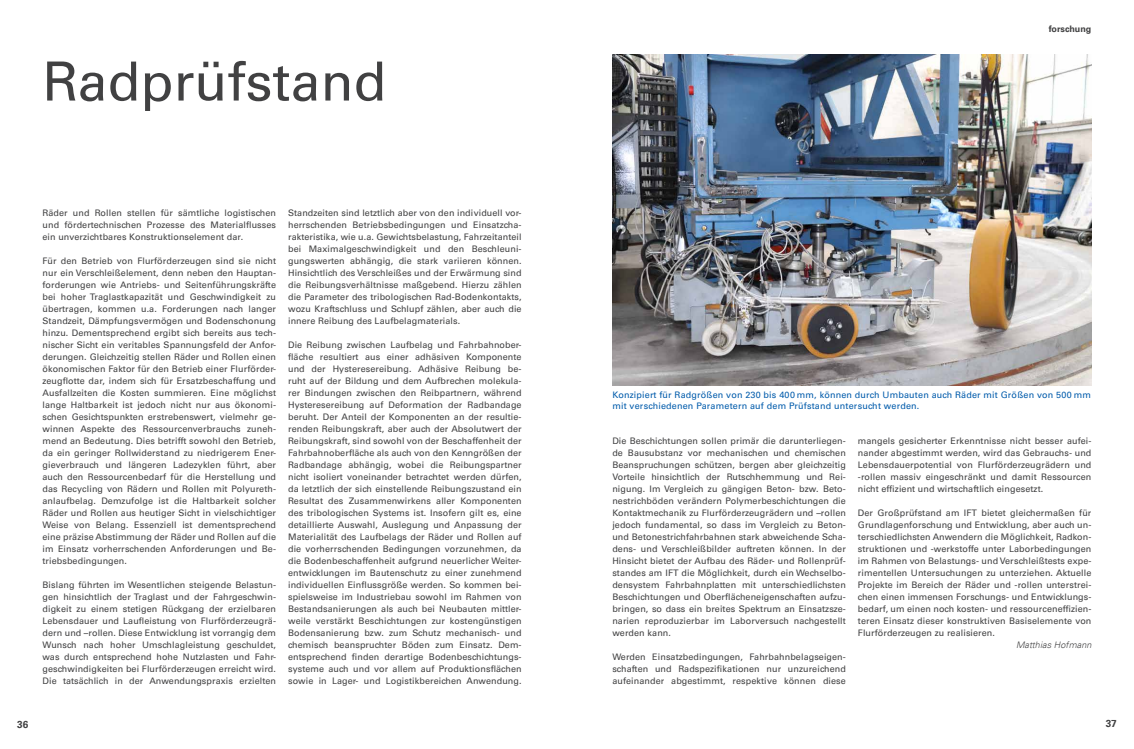
<style>
.page{position:relative;width:1134px;height:749px;background:#fff}
.page>*{position:absolute;margin:0;border:0;box-sizing:border-box;transform-origin:0 0}
.t1{font:54px "Universfor Uni S55 Rm";color:#414142}
.t2{font:10px "Universfor Uni S65 Bd";color:#414142}
.t3{font:9px/12px "Universfor Uni S55 Rm";letter-spacing:.01em;color:#414142;text-align:justify}
.t4{font:9px/10.8px "Universfor Uni S55 Rm";letter-spacing:.02em;color:#005bab}
.t5{font:9px "Universfor Uni S45 Lt Obl";letter-spacing:.01em;color:#414142}
.t6{font:9px "Universfor Uni S65 Bd";color:#414142}
</style>
<div class="page">
<img style="left:612px;top:55px;width:479px;height:330px">
<h1 class="t1" style="left:43px;top:44px;width:345px">Radprüfstand</h1>
<p class="t2" style="left:17px;top:717px;width:13px">36</p>
<p class="t3" style="left:43px;top:206px;width:235px">Räder und Rollen stellen für sämtliche logistischen und fördertechnischen Prozesse des Materialflusses ein unverzichtbares Konstruktionselement dar.</p>
<p class="t3" style="left:43px;top:254px;width:235px">Für den Betrieb von Flurförderzeugen sind sie nicht nur ein Verschleißelement, denn neben den Hauptan&shy;forderungen wie Antriebs- und Seitenführungskräfte bei hoher Traglastkapazität und Geschwindigkeit zu übertragen, kommen u.a. Forderungen nach langer Standzeit, Dämpfungsvermögen und Bodenschonung hinzu. Dementsprechend ergibt sich bereits aus tech&shy;nischer Sicht ein veritables Spannungsfeld der Anfor&shy;derungen. Gleichzeitig stellen Räder und Rollen einen ökonomischen Faktor für den Betrieb einer Flurförder&shy;zeugflotte dar, indem sich für Ersatzbeschaffung und Ausfallzeiten die Kosten summieren. Eine möglichst lange Haltbarkeit ist jedoch nicht nur aus ökonomi&shy;schen Gesichtspunkten erstrebenswert, vielmehr ge&shy;winnen Aspekte des Ressourcenverbrauchs zuneh&shy;mend an Bedeutung. Dies betrifft sowohl den Betrieb, da ein geringer Rollwiderstand zu niedrigerem Ener&shy;gieverbrauch und längeren Ladezyklen führt, aber auch den Ressourcenbedarf für die Herstellung und das Recycling von Rädern und Rollen mit Polyureth&shy;anlaufbelag. Demzufolge ist die Haltbarkeit solcher Räder und Rollen aus heutiger Sicht in vielschichtiger Weise von Belang. Essenziell ist dementsprechend eine präzise Abstimmung der Räder und Rollen auf die im Einsatz vorherrschenden Anforderungen und Be&shy;triebsbedingungen.</p>
<p class="t3" style="left:43px;top:578px;width:235px">Bislang führten im Wesentlichen steigende Belastun&shy;gen hinsichtlich der Traglast und der Fahrgeschwin&shy;digkeit zu einem stetigen Rückgang der erzielbaren Lebensdauer und Laufleistung von Flurförderzeugrä&shy;dern und –rollen. Diese Entwicklung ist vorrangig dem Wunsch nach hoher Umschlagleistung geschuldet, was durch entsprechend hohe Nutzlasten und Fahr&shy;geschwindigkeiten bei Flurförderzeugen erreicht wird.<br>Die tatsächlich in der Anwendungspraxis erzielten</p>
<p class="t3" style="left:288px;top:206px;width:235px">Standzeiten sind letztlich aber von den individuell vor&shy;herrschenden Betriebsbedingungen und Einsatzcha&shy;rakteristika, wie u.a. Gewichtsbelastung, Fahrzeitanteil bei Maximalgeschwindigkeit und den Beschleuni&shy;gungswerten abhängig, die stark variieren können.<br>Hinsichtlich des Verschleißes und der Erwärmung sind die Reibungsverhältnisse maßgebend. Hierzu zählen die Parameter des tribologischen Rad-Bodenkontakts, wozu Kraftschluss und Schlupf zählen, aber auch die innere Reibung des Laufbelagmaterials.</p>
<p class="t3" style="left:288px;top:338px;width:235px">Die Reibung zwischen Laufbelag und Fahrbahnober&shy;fläche resultiert aus einer adhäsiven Komponente und der Hysteresereibung. Adhäsive Reibung be&shy;ruht auf der Bildung und dem Aufbrechen molekula&shy;rer Bindungen zwischen den Reibpartnern, während Hysteresereibung auf Deformation der Radbandage beruht. Der Anteil der Komponenten an der resultie&shy;renden Reibungskraft, aber auch der Absolutwert der Reibungskraft, sind sowohl von der Beschaffenheit der Fahrbahnoberfläche als auch von den Kenngrößen der Radbandage abhängig, wobei die Reibungspartner nicht isoliert voneinander betrachtet werden dürfen, da letztlich der sich einstellende Reibungszustand ein Resultat des Zusammenwirkens aller Komponenten des tribologischen Systems ist. Insofern gilt es, eine detaillierte Auswahl, Auslegung und Anpassung der Materialität des Laufbelags der Räder und Rollen auf die vorherrschenden Bedingungen vorzunehmen, da die Bodenbeschaffenheit aufgrund neuerlicher Weiter&shy;entwicklungen im Bautenschutz zu einer zunehmend individuellen Einflussgröße werden. So kommen bei&shy;spielsweise im Industriebau sowohl im Rahmen von Bestandsanierungen als auch bei Neubauten mittler&shy;weile verstärkt Beschichtungen zur kostengünstigen Bodensanierung bzw. zum Schutz mechanisch- und chemisch beanspruchter Böden zum Einsatz. Dem&shy;entsprechend finden derartige Bodenbeschichtungs&shy;systeme auch und vor allem auf Produktionsflächen sowie in Lager- und Logistikbereichen Anwendung.</p>
<p class="t6" style="left:1049px;top:23px;width:44px">forschung</p>
<p class="t4" style="left:612px;top:389px;width:480px">Konzipiert für Radgrößen von 230 bis 400 mm, können durch Umbauten auch Räder mit Größen von 500 mm mit verschiedenen Parametern auf dem Prüfstand untersucht werden.</p>
<p class="t3" style="left:612px;top:434px;width:235px">Die Beschichtungen sollen primär die darunterliegen&shy;de Bausubstanz vor mechanischen und chemischen Beanspruchungen schützen, bergen aber gleichzeitig Vorteile hinsichtlich der Rutschhemmung und Rei&shy;nigung. Im Vergleich zu gängigen Beton- bzw. Beto&shy;nestrichböden verändern Polymerbeschichtungen die Kontaktmechanik zu Flurförderzeugrädern und –rollen jedoch fundamental, so dass im Vergleich zu Beton&shy;und Betonestrichfahrbahnen stark abweichende Scha&shy;dens- und Verschleißbilder auftreten können. In der Hinsicht bietet der Aufbau des Räder- und Rollenprüf&shy;standes am IFT die Möglichkeit, durch ein Wechselbo&shy;densystem Fahrbahnplatten mit unterschiedlichsten Beschichtungen und Oberflächeneigenschaften aufzu&shy;bringen, so dass ein breites Spektrum an Einsatzsze&shy;narien reproduzierbar im Laborversuch nachgestellt werden kann.</p>
<p class="t3" style="left:612px;top:650px;width:235px">Werden Einsatzbedingungen, Fahrbahnbelagseigen&shy;schaften und Radspezifikationen nur unzureichend aufeinander abgestimmt, respektive können diese</p>
<p class="t3" style="left:858px;top:434px;width:235px">mangels gesicherter Erkenntnisse nicht besser aufei&shy;nander abgestimmt werden, wird das Gebrauchs- und Lebensdauerpotential von Flurförderzeugrädern und -rollen massiv eingeschränkt und damit Ressourcen nicht effizient und wirtschaftlich eingesetzt.</p>
<p class="t3" style="left:858px;top:506px;width:235px">Der Großprüfstand am IFT bietet gleichermaßen für Grundlagenforschung und Entwicklung, aber auch un&shy;terschiedlichsten Anwendern die Möglichkeit, Radkon&shy;struktionen und -werkstoffe unter Laborbedingungen im Rahmen von Belastungs- und Verschleißtests expe&shy;rimentellen Untersuchungen zu unterziehen. Aktuelle Projekte im Bereich der Räder und -rollen unterstrei&shy;chen einen immensen Forschungs- und Entwicklungs&shy;bedarf, um einen noch kosten- und ressourceneffizien&shy;teren Einsatz dieser konstruktiven Basiselemente von Flurförderzeugen zu realisieren.</p>
<p class="t5" style="left:1016px;top:639px;width:77px">Matthias Hofmann</p>
<p class="t2" style="left:1106px;top:716px;width:13px">37</p>
</div>
